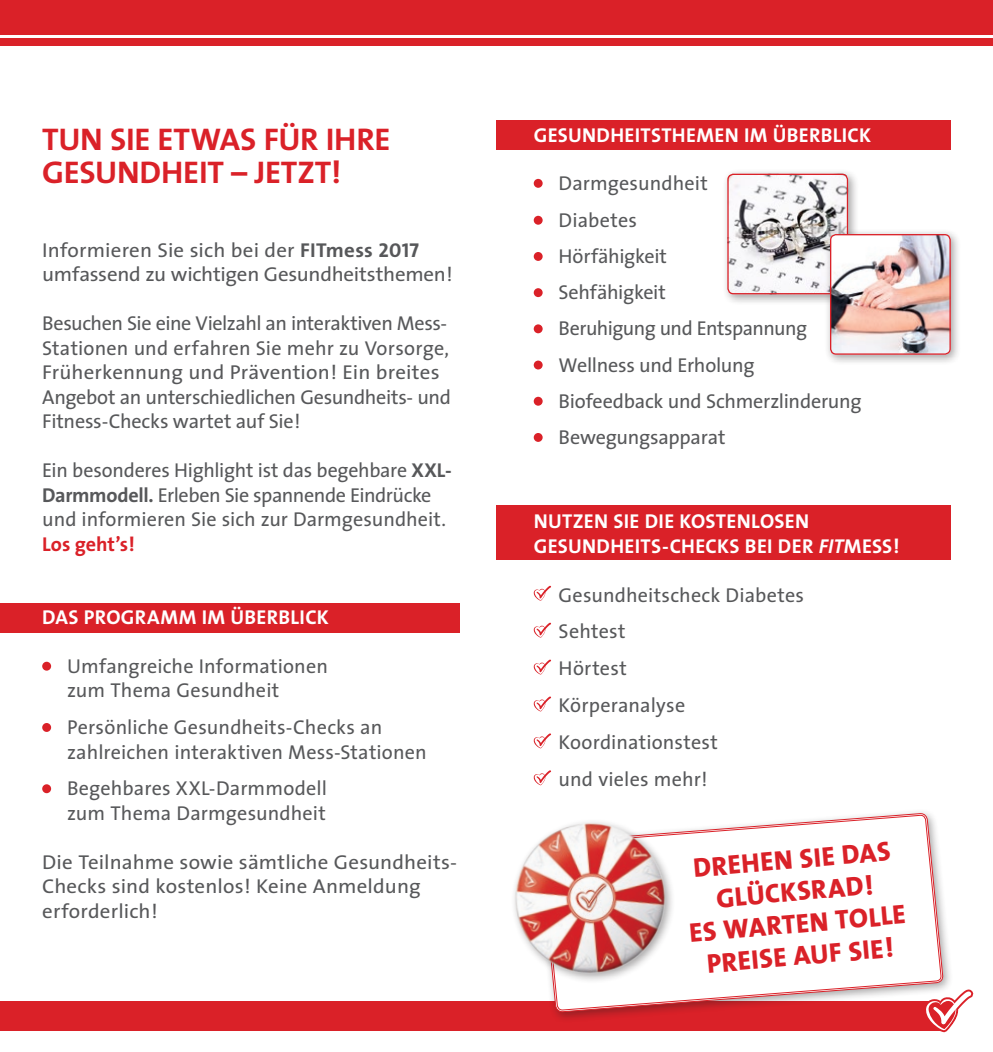
<style>
.page{position:relative;width:993px;height:1052px;background:#fff}
.page>*{position:absolute;margin:0;border:0;box-sizing:border-box;transform-origin:0 0}
.t1{font:700 31.5px/33.2px "The Sans";letter-spacing:-.005em;color:#da2128}
.t2{font:800 27.12px/32.2px "The Sans";color:#da2128;text-align:center}
.t3{font:20.12px/24.5px "The Sans";color:#57585a}
.t4{font:20.12px/24.5px "The Sans";color:#57585a;scale:1.04 1}
.t5{font:20.12px/24.5px "The Sans Bold Caps";letter-spacing:.015em;color:#fff}
.t6{font:20.12px "The Sans";letter-spacing:-.03em;color:#57585a}
.t7{font:20.12px "The Sans";letter-spacing:-.02em;color:#57585a}
.s1{font-weight:700}
.s2{font-family:"The Sans Bold Caps"}
.s3{font-weight:700;color:#da2128}
.s4{font-style:italic}
.s5{font-family:"The Sans";font-weight:700}
</style>
<div class="page">
<div style="left:0;top:1001px;width:943px;height:29px;background:#da2128"></div>
<svg style="left:919px;top:989px;width:55px;height:44px"></svg>
<div style="left:0;top:603px;width:459px;height:29px;background:#da2128"></div>
<div style="left:496px;top:120px;width:454px;height:30px;background:#da2128"></div>
<div style="left:496px;top:505px;width:454px;height:54px;background:#da2128"></div>
<div style="left:42px;top:662px;width:9px;height:8px;background:#da2128;border-radius:50%"></div>
<div style="left:42px;top:723px;width:9px;height:9px;background:#da2128;border-radius:50%"></div>
<div style="left:42px;top:784px;width:9px;height:9px;background:#da2128;border-radius:50%"></div>
<div style="left:533px;top:179px;width:9px;height:9px;background:#da2128;border-radius:50%"></div>
<div style="left:533px;top:216px;width:9px;height:9px;background:#da2128;border-radius:50%"></div>
<div style="left:533px;top:252px;width:9px;height:9px;background:#da2128;border-radius:50%"></div>
<div style="left:533px;top:288px;width:9px;height:9px;background:#da2128;border-radius:50%"></div>
<div style="left:533px;top:324px;width:9px;height:9px;background:#da2128;border-radius:50%"></div>
<div style="left:533px;top:360px;width:9px;height:9px;background:#da2128;border-radius:50%"></div>
<div style="left:533px;top:397px;width:9px;height:9px;background:#da2128;border-radius:50%"></div>
<div style="left:533px;top:433px;width:9px;height:9px;background:#da2128;border-radius:50%"></div>
<svg style="left:533px;top:586px;width:18px;height:15px"></svg>
<svg style="left:533px;top:622px;width:18px;height:16px"></svg>
<svg style="left:533px;top:659px;width:18px;height:15px"></svg>
<svg style="left:533px;top:696px;width:18px;height:15px"></svg>
<svg style="left:533px;top:733px;width:18px;height:15px"></svg>
<svg style="left:533px;top:770px;width:18px;height:15px"></svg>
<div style="left:721px;top:168px;width:138px;height:138px;background:#231f20;opacity:.4"></div>
<img style="left:727px;top:174px;width:120px;height:120px">
<div style="left:727px;top:174px;width:120px;height:120px;border:1px solid #da2128;border-radius:5px"></div>
<div style="left:823px;top:228px;width:138px;height:138px;background:#231f20;opacity:.4"></div>
<img style="left:829px;top:234px;width:121px;height:121px">
<div style="left:829px;top:234px;width:121px;height:121px;border:1px solid #da2128;border-radius:5px"></div>
<div style="left:534px;top:807px;width:419px;height:215px;background:#231f20;opacity:.4"></div>
<svg style="left:539px;top:813px;width:404px;height:199px"></svg>
<svg style="left:540px;top:815px;width:401px;height:195px"></svg>
<img style="left:514px;top:807px;width:184px;height:200px">
<div style="left:0;top:0;width:992px;height:35px;background:#da2128"></div>
<div style="left:0;top:38px;width:992px;height:8px;background:#da2128"></div>
<p class="t1" style="left:42px;top:122px;width:350px">TUN SIE ETWAS FÜR IHRE<br>GESUNDHEIT – JETZT!</p>
<p class="t4" style="left:42px;top:237px;width:396px">Informieren Sie sich bei der <span class="s1">FITmess</span> <span class="s2">2017 </span>umfassend zu wichtigen Gesundheitsthemen!</p>
<p class="t3" style="left:42px;top:311px;width:410px">Besuchen Sie eine Vielzahl an interaktiven Mess-Stationen und erfahren Sie mehr zu Vorsorge, Früherkennung und Prävention! Ein breites Angebot an unterschiedlichen Gesundheits- und Fitness-Checks wartet auf Sie!</p>
<p class="t3" style="left:42px;top:458px;width:411px">Ein besonderes Highlight ist das begehbare <span class="s1">XXL-Darmmodell.</span> Erleben Sie spannende Eindrücke und informieren Sie sich zur Darmgesundheit.<br><span class="s3">Los geht’s!</span></p>
<p class="t5" style="left:42px;top:605px;width:288px">DAS PROGRAMM IM ÜBERBLICK</p>
<p class="t3" style="left:67px;top:653px;width:262px">Umfangreiche Informationen zum Thema Gesundheit</p>
<p class="t3" style="left:67px;top:714px;width:361px">Persönliche Gesundheits-Checks an zahlreichen interaktiven Mess-Stationen</p>
<p class="t3" style="left:67px;top:775px;width:261px">Begehbares XXL-Darmmodell zum Thema Darmgesundheit</p>
<p class="t4" style="left:42px;top:849px;width:400px">Die Teilnahme sowie sämtliche Gesundheits-<br>Checks sind kostenlos! Keine Anmeldung erforderlich!</p>
<p class="t5" style="left:533px;top:122px;width:339px">GESUNDHEITSTHEMEN IM ÜBERBLICK</p>
<p class="t3" style="left:558px;top:170px;width:151px">Darmgesundheit</p>
<p class="t3" style="left:558px;top:207px;width:80px">Diabetes</p>
<p class="t3" style="left:558px;top:243px;width:110px">Hörfähigkeit</p>
<p class="t3" style="left:558px;top:279px;width:109px">Sehfähigkeit</p>
<p class="t6" style="left:558px;top:312px;width:250px">Beruhigung und Entspannung</p>
<p class="t7" style="left:558px;top:348px;width:197px">Wellness und Erholung</p>
<p class="t3" style="left:558px;top:388px;width:304px">Biofeedback und Schmerzlinderung</p>
<p class="t3" style="left:558px;top:424px;width:168px">Bewegungsapparat</p>
<p class="t5" style="left:533px;top:508px;width:367px">NUTZEN SIE DIE KOSTENLOSEN<br>GESUNDHEITS-CHECKS BEI DER <span class="s4">FIT</span>MESS<span class="s5">!</span></p>
<p class="t3" style="left:558px;top:582px;width:247px">Gesundheitscheck Diabetes</p>
<p class="t3" style="left:558px;top:619px;width:69px">Sehtest</p>
<p class="t3" style="left:558px;top:656px;width:70px">Hörtest</p>
<p class="t3" style="left:558px;top:692px;width:128px">Körperanalyse</p>
<p class="t3" style="left:558px;top:729px;width:161px">Koordinationstest</p>
<p class="t3" style="left:558px;top:766px;width:150px">und vieles mehr!</p>
<p class="t2" style="left:682px;top:852px;width:218px;rotate:-5deg">DREHEN SIE DAS<br>GLÜCKSRAD!<br>ES WARTEN TOLLE<br>PREISE AUF SIE!</p>
</div>
